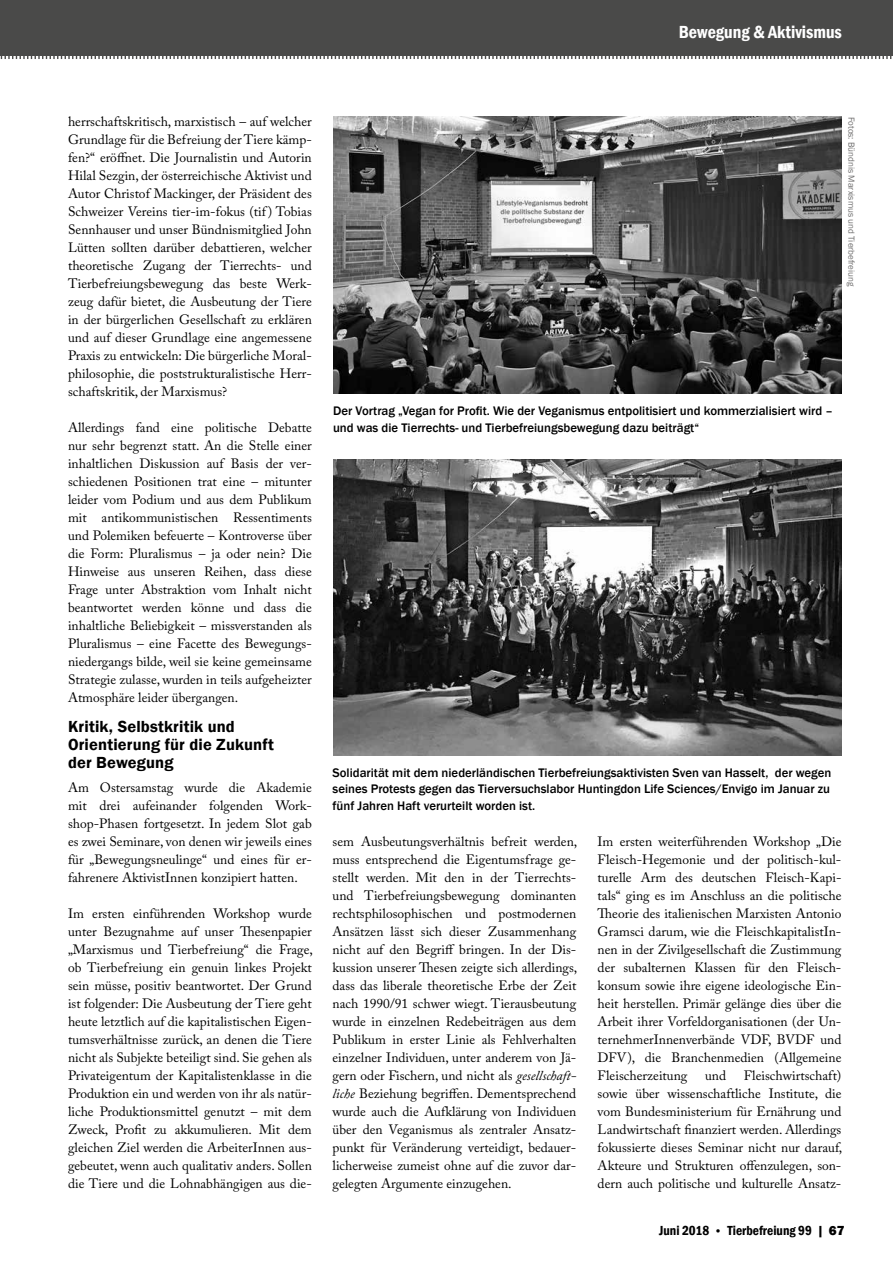
<style>
.page{position:relative;width:893px;height:1263px;background:#fff}
.page>*{position:absolute;margin:0;border:0;box-sizing:border-box;transform-origin:0 0}
.t1{font:600 condensed 18px "Franklin Gothic";color:#fff}
.t2{font:600 16.5px/18px "Franklin Gothic";letter-spacing:.01em;color:#000}
.t3{font:13.5px/18px "Adobe Caslon Pro";color:#000;text-align:justify}
.t4{font:600 condensed 13.5px "Franklin Gothic";color:#000}
.t5{font:500 12.75px/16.5px "Franklin Gothic";color:#000}
.t6{font:9px "Franklin Gothic";color:#706f6f}
.s1{font-style:italic}
.s2{font-size:12px}
.s3{font-weight:800;font-stretch:normal}
</style>
<div class="page">
<img style="left:333px;top:116px;width:509px;height:277px">
<img style="left:333px;top:459px;width:508px;height:296px">
<div style="left:0;top:0;width:893px;height:59px;background:#4a4a49"></div>
<h1 class="t1" style="left:679px;top:20px;width:165px">Bewegung &amp; Aktivismus</h1>
<p class="t3" style="left:68px;top:112px;width:245px">herrschaftskritisch, marxistisch – auf welcher Grundlage für die Befreiung der Tiere kämp&shy;fen?“ eröffnet. Die Journalistin und Autorin Hilal Sezgin, der österreichische Aktivist und Autor Christof Mackinger, der Präsident des Schweizer Vereins tier-im-fokus (tif ) Tobias Sennhauser und unser Bündnismitglied John Lütten sollten darüber debattieren, welcher theoretische Zugang der Tierrechts- und Tierbefreiungsbewegung das beste Werk&shy;zeug dafür bietet, die Ausbeutung der Tiere in der bürgerlichen Gesellschaft zu erklären und auf dieser Grundlage eine angemessene Praxis zu entwickeln: Die bürgerliche Moral&shy;philosophie, die poststrukturalistische Herr&shy;schaftskritik, der Marxismus?</p>
<p class="t3" style="left:68px;top:418px;width:245px">Allerdings fand eine politische Debatte nur sehr begrenzt statt. An die Stelle einer inhaltlichen Diskussion auf Basis der ver&shy;schiedenen Positionen trat eine – mitunter leider vom Podium und aus dem Publikum mit antikommunistischen Ressentiments und Polemiken befeuerte – Kontroverse über die Form: Pluralismus – ja oder nein? Die Hinweise aus unseren Reihen, dass diese Frage unter Abstraktion vom Inhalt nicht beantwortet werden könne und dass die inhaltliche Beliebigkeit – missverstanden als Pluralismus – eine Facette des Bewegungs&shy;niedergangs bilde, weil sie keine gemeinsame Strategie zulasse, wurden in teils aufgeheizter Atmosphäre leider übergangen.</p>
<p class="t2" style="left:68px;top:718px;width:208px">Kritik, Selbstkritik und<br>Orientierung für die Zukunft der Bewegung</p>
<p class="t3" style="left:68px;top:778px;width:245px">Am Ostersamstag wurde die Akademie mit drei aufeinander folgenden Work&shy;shop-Phasen fortgesetzt. In jedem Slot gab es zwei Seminare, von denen wir jeweils eines für „Bewegungsneulinge“ und eines für er&shy;fahrenere AktivistInnen konzipiert hatten.</p>
<p class="t3" style="left:68px;top:904px;width:246px">Im ersten einführenden Workshop wurde unter Bezugnahme auf unser Thesenpapier „Marxismus und Tierbefreiung“ die Frage, ob Tierbefreiung ein genuin linkes Projekt sein müsse, positiv beantwortet. Der Grund ist folgender: Die Ausbeutung der Tiere geht heute letztlich auf die kapitalistischen Eigen&shy;tumsverhältnisse zurück, an denen die Tiere nicht als Subjekte beteiligt sind. Sie gehen als Privateigentum der Kapitalistenklasse in die Produktion ein und werden von ihr als natür&shy;liche Produktionsmittel genutzt – mit dem Zweck, Profit zu akkumulieren. Mit dem gleichen Ziel werden die ArbeiterInnen aus&shy;gebeutet, wenn auch qualitativ anders. Sollen die Tiere und die Lohnabhängigen aus die-</p>
<p class="t6" style="left:857px;top:117px;width:171px;rotate:90deg">Fotos: Bündnis Marxismus und Tierbefreiung</p>
<p class="t5" style="left:333px;top:403px;width:501px">Der Vortrag „Vegan for Profit. Wie der Veganismus entpolitisiert und kommerzialisiert wird – und was die Tierrechts- und Tierbefreiungsbewegung dazu beiträgt“</p>
<p class="t5" style="left:333px;top:764px;width:500px;text-align:justify">Solidarität mit dem niederländischen Tierbefreiungsaktivisten Sven van Hasselt, der wegen seines Protests gegen das Tierversuchslabor Huntingdon Life Sciences/Envigo im Januar zu fünf Jahren Haft verurteilt worden ist.</p>
<p class="t3" style="left:333px;top:832px;width:246px">sem Ausbeutungsverhältnis befreit werden, muss entsprechend die Eigentumsfrage ge&shy;stellt werden. Mit den in der Tierrechts&shy;und Tierbefreiungsbewegung dominanten rechtsphilosophischen und postmodernen Ansätzen lässt sich dieser Zusammenhang nicht auf den Begriff bringen. In der Dis&shy;kussion unserer Thesen zeigte sich allerdings, dass das liberale theoretische Erbe der Zeit nach 1990/91 schwer wiegt. Tierausbeutung wurde in einzelnen Redebeiträgen aus dem Publikum in erster Linie als Fehlverhalten einzelner Individuen, unter anderem von Jä&shy;gern oder Fischern, und nicht als <span class="s1">gesellschaft&shy;liche</span> Beziehung begriffen. Dementsprechend wurde auch die Aufklärung von Individuen über den Veganismus als zentraler Ansatz&shy;punkt für Veränderung verteidigt, bedauer&shy;licherweise zumeist ohne auf die zuvor dar&shy;gelegten Argumente einzugehen.</p>
<p class="t3" style="left:598px;top:832px;width:245px">Im ersten weiterführenden Workshop „Die Fleisch-Hegemonie und der politisch-kul&shy;turelle Arm des deutschen Fleisch-Kapi&shy;tals“ ging es im Anschluss an die politische Theorie des italienischen Marxisten Antonio Gramsci darum, wie die FleischkapitalistIn&shy;nen in der Zivilgesellschaft die Zustimmung der subalternen Klassen für den Fleisch&shy;konsum sowie ihre eigene ideologische Ein&shy;heit herstellen. Primär gelänge dies über die Arbeit ihrer Vorfeldorganisationen (der Un&shy;ternehmerInnenverbände VDF, BVDF und DFV), die Branchenmedien (Allgemeine Fleischerzeitung</p>
<p class="t3" style="left:598px;top:1066px;width:246px;text-indent:146px">Fleischwirtschaft) sowie über wissenschaftliche Institute, die vom Bundesministerium für Ernährung und Landwirtschaft finanziert werden. Allerdings fokussierte dieses Seminar nicht nur darauf, Akteure und Strukturen offenzulegen, son&shy;dern auch politische und kulturelle Ansatz-</p>
<p class="t3" style="left:705px;top:1066px;width:23px">und</p>
<p class="t4" style="left:659px;top:1222px;width:187px">Juni 2018 <span class="s2">•</span> Tierbefreiung 99 | <span class="s3">67</span></p>
</div>
